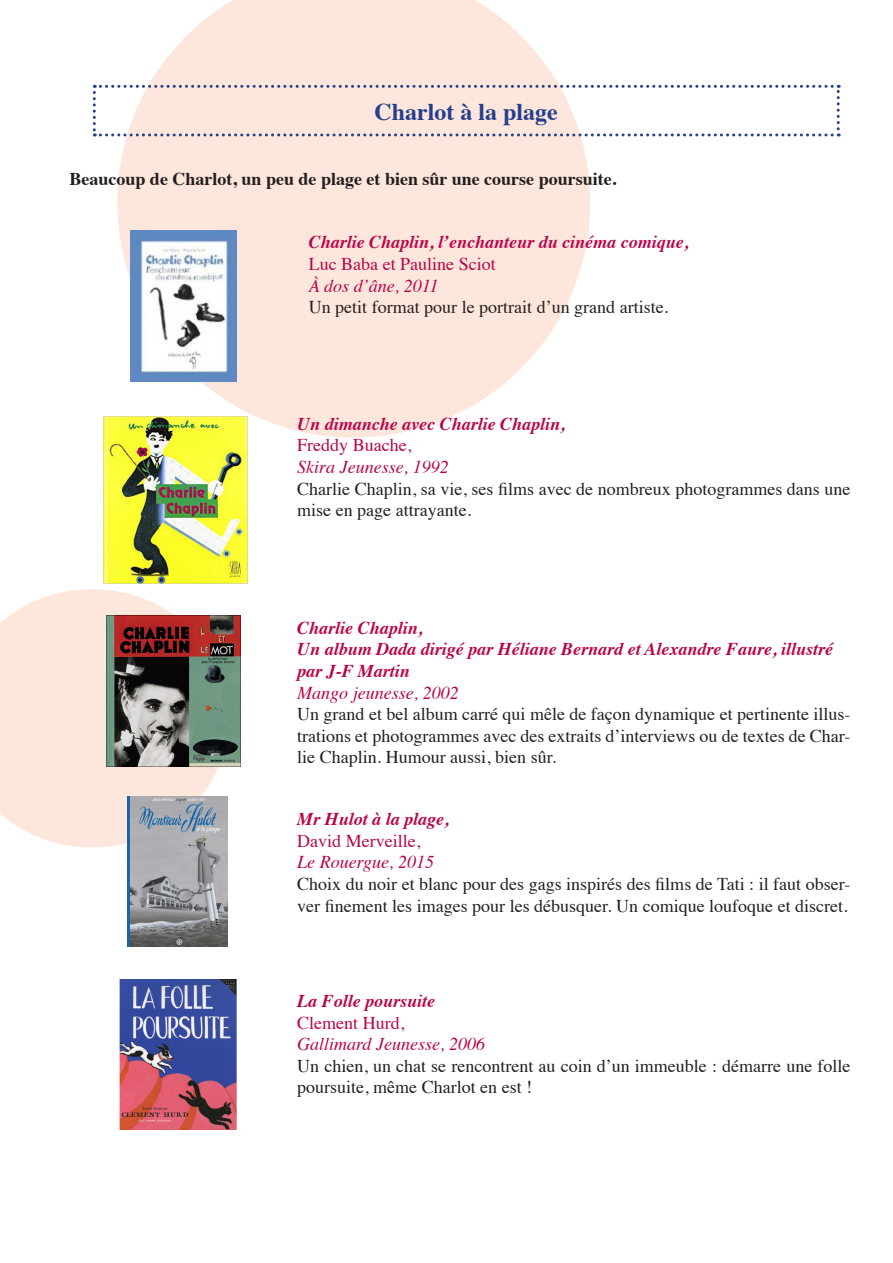
<style>
.page{position:relative;width:893px;height:1263px;background:#fff}
.page>*{position:absolute;margin:0;border:0;box-sizing:border-box;transform-origin:0 0}
.t1{font:700 24px "Times";color:#253f8e}
.t2{font:18px/21.6px "Times";color:#231f20}
.t3{font:italic 700 18px/21.6px "Times";color:#ba044a}
.t4{font:italic 18px "Times";color:#ba044a}
.t5{font:18px "Times";color:#ba044a}
.t6{font:700 18px "Times";color:#231f20}
</style>
<div class="page">
<svg style="left:0;top:589px;width:229px;height:258px;background:#fbe8df"></svg>
<svg style="left:117px;top:0;width:473px;height:438px;fill:#fde7dc"></svg>
<img style="left:131px;top:231px;width:105px;height:150px">
<img style="left:104px;top:416px;width:143px;height:167px">
<img style="left:106px;top:616px;width:134px;height:150px">
<img style="left:128px;top:796px;width:100px;height:150px">
<img style="left:119px;top:980px;width:118px;height:150px">
<svg style="left:93px;top:85px;width:747px;height:51px"></svg>
<p class="t1" style="left:375px;top:89px;width:185px">Charlot à la plage</p>
<p class="t6" style="left:69px;top:162px;width:548px">Beaucoup de Charlot, un peu de plage et bien sûr une course poursuite.</p>
<p class="t3" style="left:309px;top:230px;width:381px">Charlie Chaplin, l’enchanteur du cinéma comique,</p>
<p class="t5" style="left:309px;top:247px;width:188px">Luc Baba et Pauline Sciot</p>
<p class="t4" style="left:309px;top:270px;width:131px">À dos d’âne, 2011</p>
<p class="t2" style="left:309px;top:295px;width:361px">Un petit format pour le portrait d’un grand artiste.</p>
<p class="t3" style="left:297px;top:411px;width:269px">Un dimanche avec Charlie Chaplin,</p>
<p class="t5" style="left:297px;top:428px;width:115px">Freddy Buache,</p>
<p class="t4" style="left:297px;top:451px;width:153px">Skira Jeunesse, 1992</p>
<p class="t2" style="left:297px;top:476px;width:555px">Charlie Chaplin, sa vie, ses films avec de nombreux photogrammes dans une mise en page attrayante.</p>
<p class="t3" style="left:297px;top:615px;width:127px">Charlie Chaplin,</p>
<p class="t3" style="left:297px;top:637px;width:537px">Un album Dada dirigé par Héliane Bernard et Alexandre Faure, illustré par J-F Martin</p>
<p class="t4" style="left:297px;top:677px;width:163px">Mango jeunesse, 2002</p>
<p class="t2" style="left:297px;top:702px;width:555px;text-align:justify">Un grand et bel album carré qui mêle de façon dynamique et pertinente illus&shy;trations et photogrammes avec des extraits d’interviews ou de textes de Char&shy;lie Chaplin. Humour aussi, bien sûr.</p>
<p class="t3" style="left:297px;top:807px;width:153px">Mr Hulot à la plage,</p>
<p class="t5" style="left:297px;top:824px;width:124px">David Merveille,</p>
<p class="t4" style="left:297px;top:847px;width:138px">Le Rouergue, 2015</p>
<p class="t2" style="left:297px;top:871px;width:555px">Choix du noir et blanc pour des gags inspirés des films de Tati : il faut obser&shy;ver finement les images pour les débusquer. Un comique loufoque et discret.</p>
<p class="t3" style="left:297px;top:988px;width:140px">La Folle poursuite</p>
<p class="t5" style="left:297px;top:1006px;width:108px">Clement Hurd,</p>
<p class="t4" style="left:297px;top:1028px;width:189px">Gallimard Jeunesse, 2006</p>
<p class="t2" style="left:297px;top:1053px;width:555px">Un chien, un chat se rencontrent au coin d’un immeuble : démarre une folle poursuite, même Charlot en est !</p>
</div>
